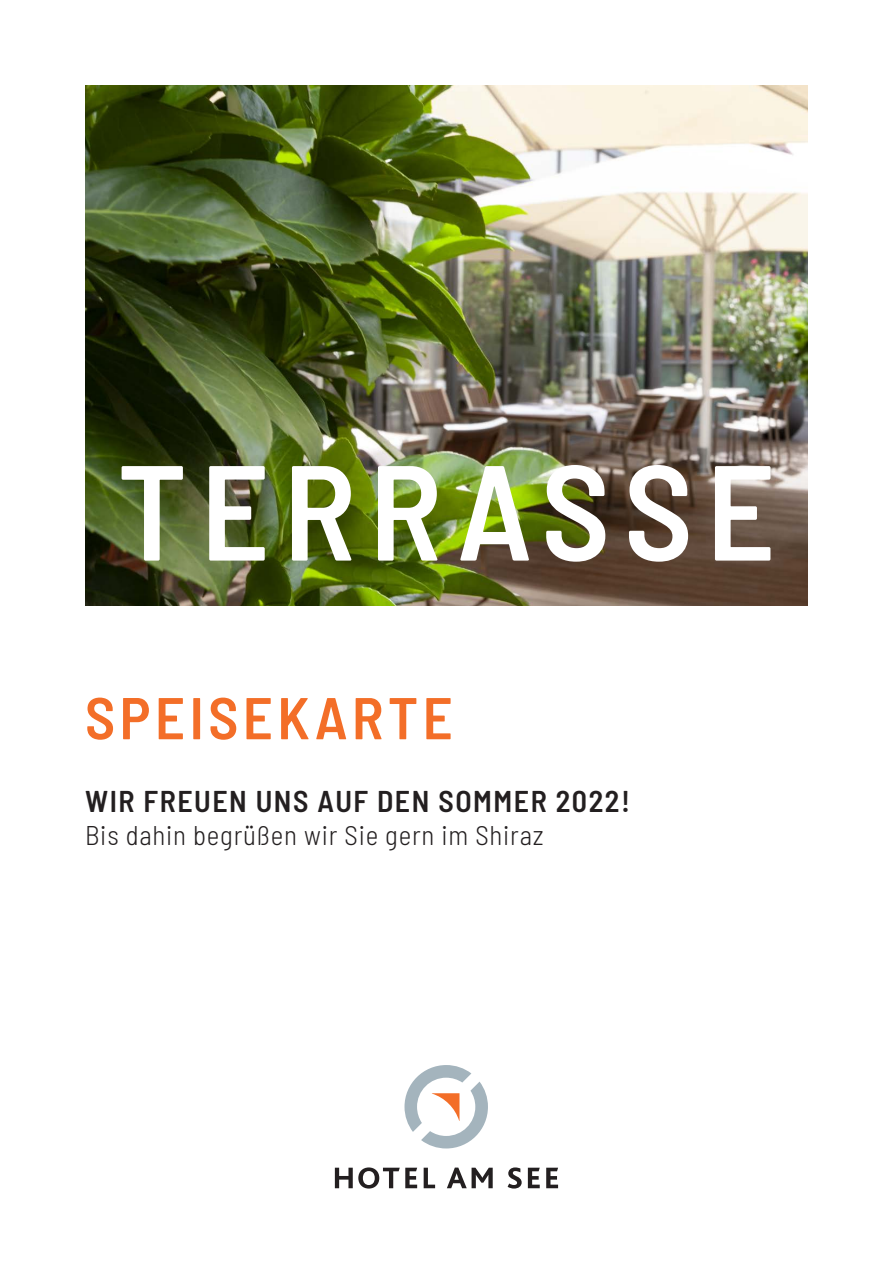
<style>
.page{position:relative;width:893px;height:1263px;background:#fff}
.page>*{position:absolute;margin:0;border:0;box-sizing:border-box;transform-origin:0 0}
.t1{font:600 semi-condensed 135px "Barlow";letter-spacing:.1em;color:#fff}
.t2{font:600 semi-condensed 58.8px "Barlow";letter-spacing:.075em;color:#f36e28}
.t3{font:600 semi-condensed 30px "Barlow";letter-spacing:.05em;color:#231f20}
.t4{font:300 semi-condensed 27px "Barlow";letter-spacing:.03em;color:#231f20}
</style>
<div class="page">
<img style="left:85px;top:85px;width:723px;height:521px">
<svg style="left:335px;top:1167px;width:223px;height:21px"></svg>
<svg style="left:404px;top:1065px;width:84px;height:83px"></svg>
<p class="t1" style="left:117px;top:414px;width:660px">TERRASSE</p>
<p class="t2" style="left:85px;top:675px;width:369px">SPEISEKARTE</p>
<p class="t3" style="left:85px;top:780px;width:546px">WIR FREUEN UNS AUF DEN SOMMER 2022!</p>
<p class="t4" style="left:85px;top:816px;width:460px">Bis dahin begrüßen wir Sie gern im Shiraz</p>
</div>
